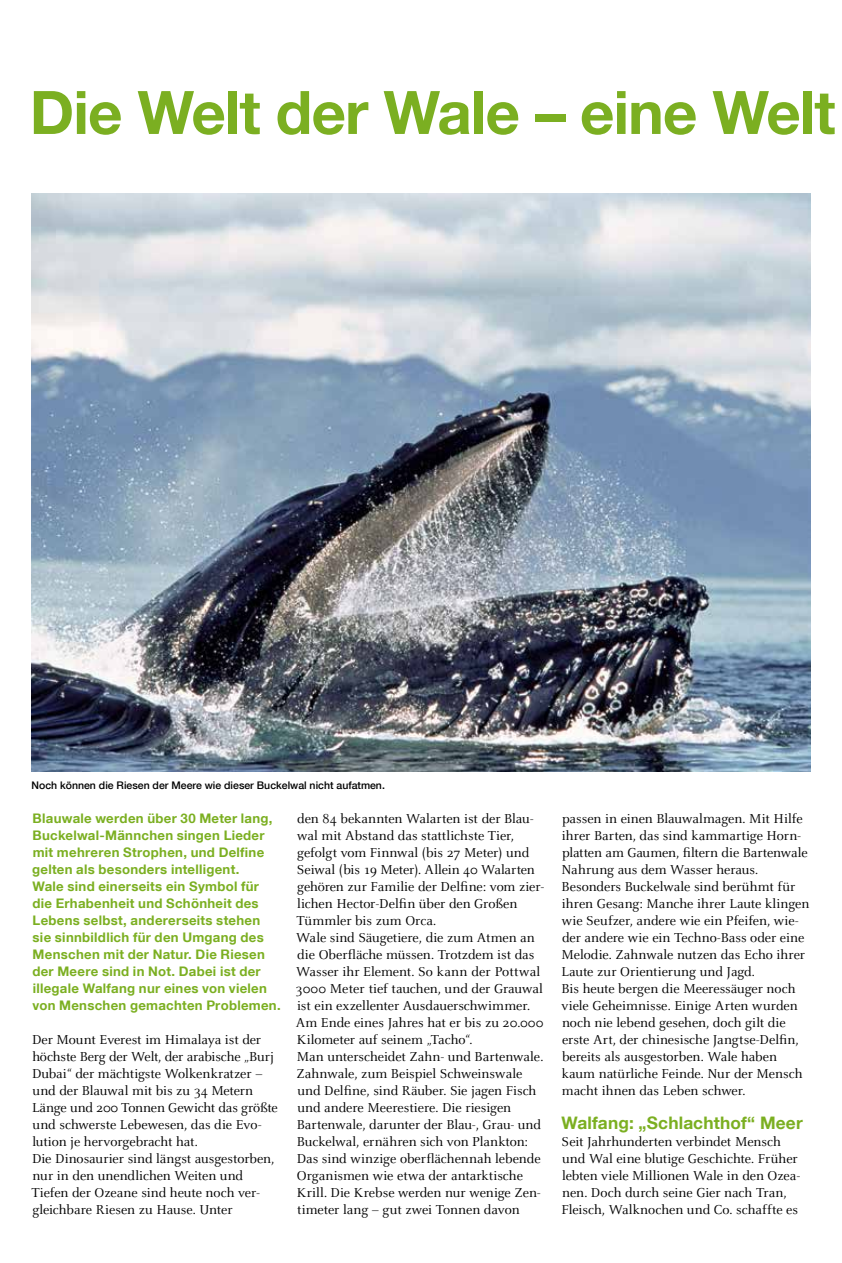
<style>
.page{position:relative;width:842px;height:1263px;background:#fff}
.page>*{position:absolute;margin:0;border:0;box-sizing:border-box;transform-origin:0 0}
.t1{font:700 60px "Helvetica Neue LT Com";letter-spacing:-.015em;color:#7baf21}
.t2{font:700 17.25px "Helvetica Neue LT Com";letter-spacing:.01em;color:#7baf21}
.t3{font:14.25px/17px "Celeste";letter-spacing:-.005em;color:#000}
.t4{font:700 13.2px/17px "Helvetica Neue LT Com";letter-spacing:.02em;color:#7baf21}
.t5{font:500 10.5px "Helvetica Neue LT Com";color:#000}
</style>
<div class="page">
<img style="left:32px;top:193px;width:778px;height:579px">
<h1 class="t1" style="left:30px;top:75px;width:807px">Die Welt der Wale – eine Welt</h1>
<p class="t5" style="left:32px;top:779px;width:355px">Noch können die Riesen der Meere wie dieser Buckelwal nicht aufatmen.</p>
<p class="t4" style="left:32px;top:809px;width:250px">Blauwale werden über 30 Meter lang, Buckelwal-Männchen singen Lieder mit mehreren Strophen, und Delfine gelten als besonders intelligent.<br>Wale sind einerseits ein Symbol für die Erhabenheit und Schönheit des Lebens selbst, andererseits stehen sie sinnbildlich für den Umgang des Menschen mit der Natur. Die Riesen der Meere sind in Not. Dabei ist der illegale Walfang nur eines von vielen von Menschen gemachten Problemen.</p>
<p class="t3" style="left:32px;top:1031px;width:248px">Der Mount Everest im Himalaya ist der höchste Berg der Welt, der arabische „Burj Dubai“ der mächtigste Wolkenkratzer – und der Blauwal mit bis zu 34 Metern Länge und 200 Tonnen Gewicht das größte und schwerste Lebewesen, das die Evo&shy;lution je hervorgebracht hat.<br>Die Dinosaurier sind längst ausgestorben, nur in den unendlichen Weiten und Tiefen der Ozeane sind heute noch ver&shy;gleichbare Riesen zu Hause. Unter</p>
<p class="t3" style="left:296px;top:810px;width:250px">den 84 bekannten Walarten ist der Blau&shy;wal mit Abstand das stattlichste Tier, gefolgt vom Finnwal (bis 27 Meter) und Seiwal (bis 19 Meter). Allein 40 Walarten gehören zur Familie der Delfine: vom zier&shy;lichen Hector-Delfin über den Großen Tümmler bis zum Orca.<br>Wale sind Säugetiere, die zum Atmen an die Oberfläche müssen. Trotzdem ist das Wasser ihr Element. So kann der Pottwal 3000 Meter tief tauchen, und der Grauwal ist ein exzellenter Ausdauerschwimmer.<br>Am Ende eines Jahres hat er bis zu 20.000<br>Kilometer auf seinem „Tacho“.<br>Man unterscheidet Zahn- und Bartenwale.<br>Zahnwale, zum Beispiel Schweinswale und Delfine, sind Räuber. Sie jagen Fisch und andere Meerestiere. Die riesigen Bartenwale, darunter der Blau-, Grau- und Buckelwal, ernähren sich von Plankton:<br>Das sind winzige oberflächennah lebende Organismen wie etwa der antarktische Krill. Die Krebse werden nur wenige Zen&shy;timeter lang – gut zwei Tonnen davon</p>
<p class="t3" style="left:561px;top:811px;width:249px">passen in einen Blauwalmagen. Mit Hilfe ihrer Barten, das sind kammartige Horn&shy;platten am Gaumen, filtern die Bartenwale Nahrung aus dem Wasser heraus.<br>Besonders Buckelwale sind berühmt für ihren Gesang: Manche ihrer Laute klingen wie Seufzer, andere wie ein Pfeifen, wie&shy;der andere wie ein Techno-Bass oder eine Melodie. Zahnwale nutzen das Echo ihrer Laute zur Orientierung und Jagd.<br>Bis heute bergen die Meeressäuger noch viele Geheimnisse. Einige Arten wurden noch nie lebend gesehen, doch gilt die erste Art, der chinesische Jangtse-Delfin, bereits als ausgestorben. Wale haben kaum natürliche Feinde. Nur der Mensch macht ihnen das Leben schwer.</p>
<p class="t2" style="left:561px;top:1112px;width:243px">Walfang: „Schlachthof“ Meer</p>
<p class="t3" style="left:562px;top:1134px;width:240px">Seit Jahrhunderten verbindet Mensch und Wal eine blutige Geschichte. Früher lebten viele Millionen Wale in den Ozea&shy;nen. Doch durch seine Gier nach Tran, Fleisch, Walknochen und Co. schaffte es</p>
</div>
